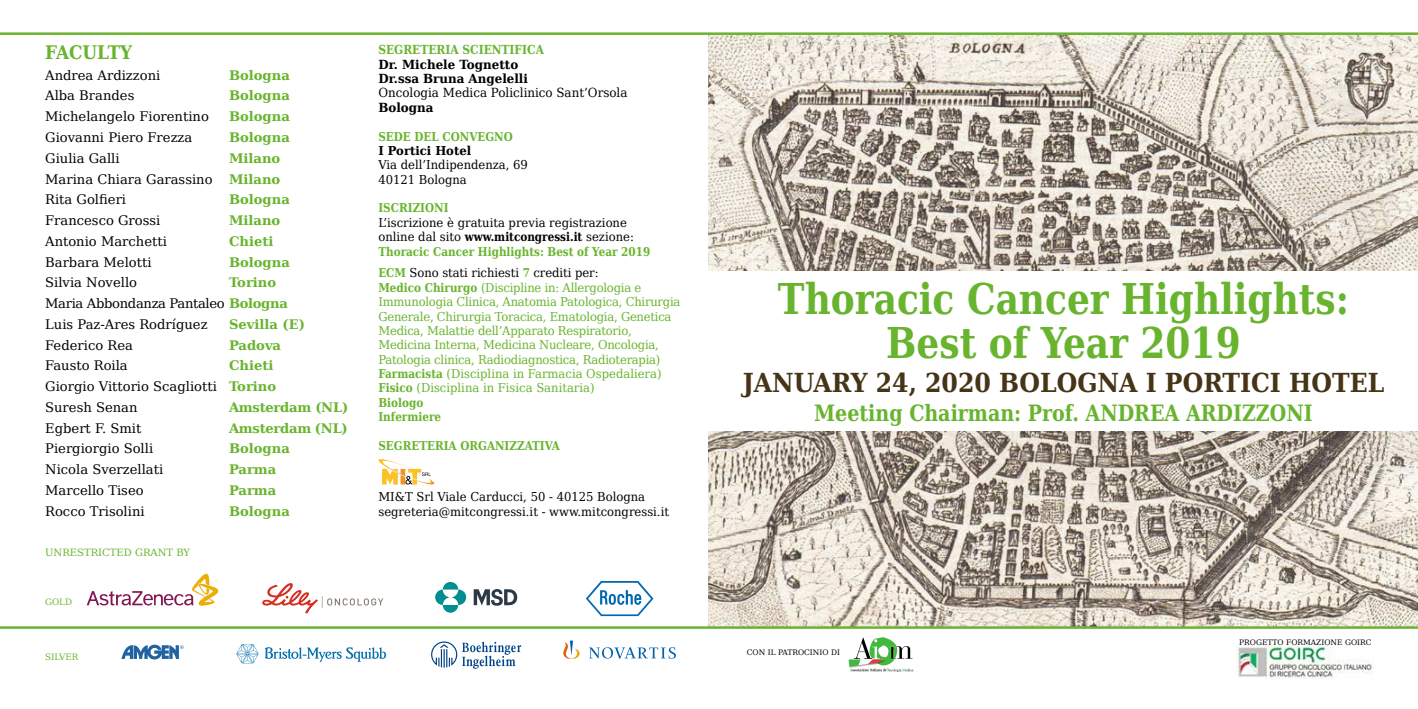
<style>
.page{position:relative;width:1418px;height:709px;background:#fff}
.page>*{position:absolute;margin:0;border:0;box-sizing:border-box;transform-origin:0 0}
.t1{font:700 42.5px/43.8px "DejaVu Serif Condensed";color:#69b42e;text-align:center;scale:.94 1}
.t2{font:700 26.25px "DejaVu Serif Condensed";color:#453415}
.t3{font:700 22.5px "DejaVu Serif Condensed";color:#69b42e;scale:.94 1}
.t4{font:700 18.75px "DejaVu Serif Condensed";color:#69b42e}
.t5{font:13.12px/20.8px "DejaVu Serif";color:#000;text-align:justify}
.t6{font:700 13.12px "DejaVu Serif";color:#69b42e}
.t7{font:13.12px/20.8px "DejaVu Serif";letter-spacing:-.025em;color:#000}
.t8{font:700 13.12px "DejaVu Serif";letter-spacing:-.02em;color:#69b42e}
.t9{font:700 12.5px/14.4px "DejaVu Serif";color:#000;scale:.95 1}
.t10{font:12.5px "DejaVu Serif";color:#000;scale:.95 1}
.t11{font:700 12.5px "DejaVu Serif Condensed";color:#69b42e;scale:.95 1}
.t12{font:12.25px/14.4px "DejaVu Serif";letter-spacing:-.02em;color:#69b42e;scale:.95 1}
.t13{font:12.25px/14.4px "DejaVu Serif";color:#000;scale:.95 1}
.t14{font:700 12.25px/14.4px "DejaVu Serif Condensed";color:#69b42e;scale:.95 1}
.t15{font:700 12.25px "DejaVu Serif";color:#000;scale:.95 1}
.t16{font:10px "DejaVu Serif";color:#69b42e}
.t17{font:8.75px "DejaVu Serif";color:#69b42e}
.t18{font:7.5px "DejaVu Serif";color:#000}
.s1{font-weight:700;color:#69b42e}
.s2{font-family:"DejaVu Serif Condensed";font-weight:700}
.s3{color:#000}
</style>
<div class="page">
<svg style="left:378px;top:459px;width:57px;height:26px"></svg>
<img style="left:708px;top:432px;width:709px;height:194px">
<img style="left:709px;top:35px;width:708px;height:236px">
<svg style="left:848px;top:637px;width:65px;height:35px"></svg>
<svg style="left:262px;top:583px;width:121px;height:30px"></svg>
<svg style="left:586px;top:581px;width:67px;height:35px"></svg>
<svg style="left:431px;top:641px;width:90px;height:27px"></svg>
<svg style="left:87px;top:573px;width:131px;height:33px"></svg>
<hr style="left:0;top:32px;width:1417px;height:3px;background:#69b42e">
<hr style="left:0;top:626px;width:1417px;height:3px;background:#69b42e">
<svg style="left:236px;top:644px;width:23px;height:19px"></svg>
<svg style="left:265px;top:647px;width:121px;height:15px"></svg>
<svg style="left:435px;top:582px;width:31px;height:30px"></svg>
<svg style="left:473px;top:589px;width:44px;height:17px"></svg>
<svg style="left:121px;top:644px;width:62px;height:15px"></svg>
<svg style="left:563px;top:640px;width:113px;height:18px"></svg>
<img style="left:1236px;top:645px;width:137px;height:33px">
<h3 class="t4" style="left:45px;top:36px;width:89px">FACULTY</h3>
<p class="t5" style="left:45px;top:63px;width:117px">Andrea Ardizzoni</p>
<p class="t6" style="left:229px;top:63px;width:62px">Bologna</p>
<p class="t5" style="left:45px;top:84px;width:91px">Alba Brandes</p>
<p class="t6" style="left:229px;top:84px;width:62px">Bologna</p>
<p class="t5" style="left:45px;top:105px;width:165px">Michelangelo Fiorentino</p>
<p class="t6" style="left:229px;top:105px;width:62px">Bologna</p>
<p class="t5" style="left:45px;top:126px;width:149px">Giovanni Piero Frezza</p>
<p class="t6" style="left:229px;top:126px;width:62px">Bologna</p>
<p class="t5" style="left:45px;top:146px;width:76px">Giulia Galli</p>
<p class="t5" style="left:45px;top:146px;width:237px;text-indent:184px"><span class="s1">Milano </span>Marina Chiara Garassino <span class="s1">Milano </span>Rita Golfieri</p>
<p class="t6" style="left:229px;top:188px;width:62px">Bologna</p>
<p class="t5" style="left:45px;top:209px;width:117px">Francesco Grossi</p>
<p class="t6" style="left:229px;top:209px;width:53px">Milano</p>
<p class="t5" style="left:45px;top:229px;width:123px">Antonio Marchetti</p>
<p class="t6" style="left:229px;top:229px;width:46px">Chieti</p>
<p class="t5" style="left:45px;top:250px;width:108px">Barbara Melotti</p>
<p class="t6" style="left:229px;top:250px;width:62px">Bologna</p>
<p class="t5" style="left:45px;top:271px;width:93px">Silvia Novello</p>
<p class="t7" style="left:45px;top:271px;width:244px;text-indent:184px"><span class="s1">Torino<br></span>Maria Abbondanza Pantaleo <span class="s1">Bologna<br></span>Luis Paz-Ares Rodríguez</p>
<p class="t6" style="left:229px;top:312px;width:77px">Sevilla (E)</p>
<p class="t5" style="left:45px;top:333px;width:89px">Federico Rea</p>
<p class="t6" style="left:229px;top:333px;width:54px">Padova</p>
<p class="t5" style="left:45px;top:354px;width:84px">Fausto Roila</p>
<p class="t5" style="left:45px;top:354px;width:232px;text-align:left;text-indent:184px"><span class="s1">Chieti<br></span>Giorgio Vittorio Scagliotti <span class="s1">Torino<br></span>Suresh Senan</p>
<p class="t8" style="left:229px;top:396px;width:121px">Amsterdam (NL)</p>
<p class="t5" style="left:45px;top:416px;width:98px">Egbert F. Smit</p>
<p class="t8" style="left:229px;top:416px;width:120px">Amsterdam (NL)</p>
<p class="t5" style="left:45px;top:437px;width:110px">Piergiorgio Solli</p>
<p class="t6" style="left:229px;top:437px;width:62px">Bologna</p>
<p class="t5" style="left:45px;top:458px;width:119px">Nicola Sverzellati</p>
<p class="t6" style="left:229px;top:458px;width:49px">Parma</p>
<p class="t5" style="left:45px;top:478px;width:100px">Marcello Tiseo</p>
<p class="t6" style="left:229px;top:479px;width:49px">Parma</p>
<p class="t5" style="left:45px;top:499px;width:101px">Rocco Trisolini</p>
<p class="t6" style="left:229px;top:499px;width:62px">Bologna</p>
<p class="t16" style="left:45px;top:544px;width:146px">UNRESTRICTED GRANT BY</p>
<p class="t17" style="left:45px;top:594px;width:28px">GOLD</p>
<p class="t17" style="left:45px;top:648px;width:35px">SILVER</p>
<p class="t11" style="left:378px;top:39px;width:176px">SEGRETERIA SCIENTIFICA</p>
<p class="t9" style="left:378px;top:56px;width:159px">Dr. Michele Tognetto<br>Dr.ssa Bruna Angelelli</p>
<p class="t10" style="left:378px;top:82px;width:264px">Oncologia Medica Policlinico Sant’Orsola</p>
<p class="t9" style="left:378px;top:99px;width:59px">Bologna</p>
<p class="t14" style="left:378px;top:128px;width:143px">SEDE DEL CONVEGNO</p>
<p class="t15" style="left:378px;top:140px;width:99px">I Portici Hotel</p>
<p class="t13" style="left:378px;top:157px;width:159px">Via dell’Indipendenza, 69<br>40121 Bologna</p>
<p class="t14" style="left:378px;top:200px;width:75px">ISCRIZIONI</p>
<p class="t13" style="left:378px;top:214px;width:270px">L’iscrizione è gratuita previa registrazione online dal sito <span class="s2">www.mitcongressi.it</span> sezione:</p>
<p class="t14" style="left:378px;top:243px;width:288px">Thoracic Cancer Highlights: Best of Year 2019</p>
<p class="t12" style="left:378px;top:265px;width:319px"><span class="s2">ECM</span> <span class="s3">Sono stati richiesti</span> <span class="s2">7</span> <span class="s3">crediti per:<br></span><span class="s2">Medico Chirurgo</span> (Discipline in: Allergologia e Immunologia Clinica, Anatomia Patologica, Chirurgia Generale, Chirurgia Toracica, Ematologia, Genetica Medica, Malattie dell’Apparato Respiratorio, Medicina Interna, Medicina Nucleare, Oncologia, Patologia clinica, Radiodiagnostica, Radioterapia)<br><span class="s2">Farmacista</span> (Disciplina in Farmacia Ospedaliera)<br><span class="s2">Fisico</span> (Disciplina in Fisica Sanitaria)</p>
<p class="t14" style="left:378px;top:394px;width:68px">Biologo<br>Infermiere</p>
<p class="t14" style="left:378px;top:437px;width:193px">SEGRETERIA ORGANIZZATIVA</p>
<p class="t13" style="left:378px;top:487px;width:307px;line-height:15px">MI&amp;T Srl Viale Carducci, 50 - 40125 Bologna segreteria@mitcongressi.it - www.mitcongressi.it</p>
<h1 class="t1" style="left:778px;top:274px;width:609px">Thoracic Cancer Highlights:<br>Best of Year 2019</h1>
<h2 class="t2" style="left:742px;top:360px;width:643px">JANUARY 24, 2020 BOLOGNA I PORTICI HOTEL</h2>
<h3 class="t3" style="left:814px;top:393px;width:532px">Meeting Chairman: Prof. ANDREA ARDIZZONI</h3>
<p class="t18" style="left:747px;top:645px;width:95px">CON IL PATROCINIO DI</p>
<p class="t18" style="left:1239px;top:635px;width:134px">PROGETTO FORMAZIONE GOIRC</p>
</div>
